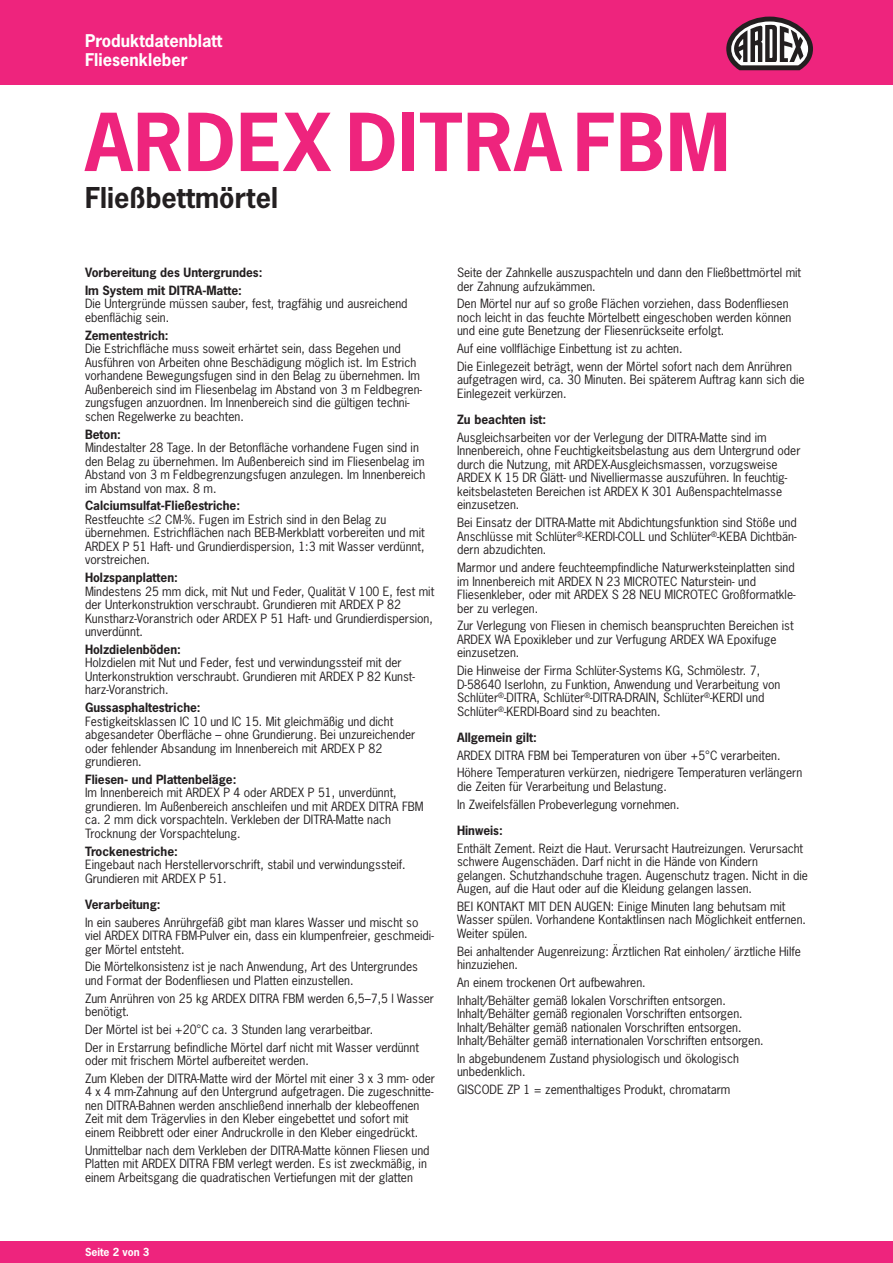
<style>
.page{position:relative;width:893px;height:1263px;background:#fff}
.page>*{position:absolute;margin:0;border:0;box-sizing:border-box;transform-origin:0 0}
.t1{font:700 75px "News Gothic Std";letter-spacing:.015em;color:#ee247d}
.t2{font:700 27px "News Gothic Std";letter-spacing:.005em;color:#231f20}
.t3{font:700 16.5px/19.5px "News Gothic Std";color:#fff}
.t4{font:12px/13.5px "News Gothic Std";color:#231f20}
.t5{font:700 12px/17.7px "News Gothic Std";color:#231f20}
.t6{font:700 10.5px "News Gothic Std";color:#fff}
</style>
<div class="page">
<div style="left:0;top:0;width:893px;height:85px;background:#ee247d"></div>
<div style="left:0;top:1242px;width:893px;height:21px;background:#ee247d"></div>
<svg style="left:726px;top:17px;width:87px;height:53px"></svg>
<h3 class="t3" style="left:85px;top:31px;width:139px">Produktdatenblatt<br>Fliesenkleber</h3>
<h1 class="t1" style="left:85px;top:93px;width:646px">ARDEX DITRAFBM</h1>
<h2 class="t2" style="left:85px;top:180px;width:194px">Fließbettmörtel</h2>
<p class="t5" style="left:85px;top:264px;width:179px">Vorbereitung des Untergrundes:<br>Im System mit DITRA-Matte:</p>
<p class="t4" style="left:85px;top:297px;width:324px">Die Untergründe müssen sauber, fest, tragfähig und ausreichend ebenflächig sein.</p>
<p class="t5" style="left:85px;top:326px;width:85px">Zementestrich:</p>
<p class="t4" style="left:85px;top:342px;width:338px">Die Estrichfläche muss soweit erhärtet sein, dass Begehen und Ausführen von Arbeiten ohne Beschädigung möglich ist. Im Estrich vorhandene Bewegungsfugen sind in den Belag zu übernehmen. Im Außenbereich sind im Fliesenbelag im Abstand von 3 m Feldbegren&shy;zungsfugen anzuordnen. Im Innenbereich sind die gültigen techni&shy;schen Regelwerke zu beachten.</p>
<p class="t5" style="left:85px;top:425px;width:37px">Beton:</p>
<p class="t4" style="left:85px;top:441px;width:342px">Mindestalter 28 Tage. In der Betonfläche vorhandene Fugen sind in den Belag zu übernehmen. Im Außenbereich sind im Fliesenbelag im Abstand von 3 m Feldbegrenzungsfugen anzulegen. Im Innenbereich im Abstand von max. 8 m.</p>
<p class="t5" style="left:85px;top:497px;width:157px">Calciumsulfat-Fließestriche:</p>
<p class="t4" style="left:85px;top:512px;width:341px">Restfeuchte ≤2 CM-%. Fugen im Estrich sind in den Belag zu übernehmen. Estrichflächen nach BEB-Merkblatt vorbereiten und mit ARDEX P 51 Haft- und Grundierdispersion, 1:3 mit Wasser verdünnt, vorstreichen.</p>
<p class="t5" style="left:85px;top:568px;width:94px">Holzspanplatten:</p>
<p class="t4" style="left:85px;top:584px;width:351px">Mindestens 25 mm dick, mit Nut und Feder, Qualität V 100 E, fest mit der Unterkonstruktion verschraubt. Grundieren mit ARDEX P 82<br>Kunstharz-Voranstrich oder ARDEX P 51 Haft- und Grundierdispersion, unverdünnt.</p>
<p class="t5" style="left:85px;top:640px;width:97px">Holzdielenböden:</p>
<p class="t4" style="left:85px;top:656px;width:331px">Holzdielen mit Nut und Feder, fest und verwindungssteif mit der<br>Unterkonstruktion verschraubt. Grundieren mit ARDEX P 82 Kunst&shy;harz-Voranstrich.</p>
<p class="t5" style="left:85px;top:698px;width:117px">Gussasphaltestriche:</p>
<p class="t4" style="left:85px;top:714px;width:332px">Festigkeitsklassen IC 10 und IC 15. Mit gleichmäßig und dicht abgesandeter Oberfläche – ohne Grundierung. Bei unzureichender oder fehlender Absandung im Innenbereich mit ARDEX P 82 grundieren.</p>
<p class="t5" style="left:85px;top:770px;width:153px">Fliesen- und Plattenbeläge:</p>
<p class="t4" style="left:85px;top:786px;width:340px">Im Innenbereich mit ARDEX P 4 oder ARDEX P 51, unverdünnt, grundieren. Im Außenbereich anschleifen und mit ARDEX DITRA FBM ca. 2 mm dick vorspachteln. Verkleben der DITRA-Matte nach Trocknung der Vorspachtelung.</p>
<p class="t5" style="left:85px;top:842px;width:94px">Trockenestriche:</p>
<p class="t4" style="left:85px;top:858px;width:322px">Eingebaut nach Herstellervorschrift, stabil und verwindungssteif.<br>Grundieren mit ARDEX P 51.</p>
<p class="t5" style="left:85px;top:895px;width:77px">Verarbeitung:</p>
<p class="t4" style="left:85px;top:915px;width:350px">In ein sauberes Anrührgefäß gibt man klares Wasser und mischt so viel ARDEX DITRA FBM-Pulver ein, dass ein klumpenfreier, geschmeidi&shy;ger Mörtel entsteht.</p>
<p class="t4" style="left:85px;top:960px;width:334px">Die Mörtelkonsistenz ist je nach Anwendung, Art des Untergrundes und Format der Bodenfliesen und Platten einzustellen.</p>
<p class="t4" style="left:85px;top:991px;width:350px">Zum Anrühren von 25 kg ARDEX DITRA FBM werden 6,5–7,5 l Wasser benötigt.</p>
<p class="t4" style="left:85px;top:1020px;width:335px;line-height:17.7px">Der Mörtel ist bei +20°C ca. 3 Stunden lang verarbeitbar.<br>Der in Erstarrung befindliche Mörtel darf nicht mit Wasser verdünnt</p>
<p class="t4" style="left:85px;top:1051px;width:351px;line-height:17.7px">oder mit frischem Mörtel aufbereitet werden.<br>Zum Kleben der DITRA-Matte wird der Mörtel mit einer 3 x 3 mm- oder</p>
<p class="t4" style="left:85px;top:1085px;width:350px">4 x 4 mm-Zahnung auf den Untergrund aufgetragen. Die zugeschnitte&shy;nen DITRA-Bahnen werden anschließend innerhalb der klebeoffenen Zeit mit dem Trägervlies in den Kleber eingebettet und sofort mit einem Reibbrett oder einer Andruckrolle in den Kleber eingedrückt.</p>
<p class="t4" style="left:85px;top:1143px;width:346px">Unmittelbar nach dem Verkleben der DITRA-Matte können Fliesen und<br>Platten mit ARDEX DITRA FBM verlegt werden. Es ist zweckmäßig, in einem Arbeitsgang die quadratischen Vertiefungen mit der glatten</p>
<p class="t4" style="left:457px;top:266px;width:346px">Seite der Zahnkelle auszuspachteln und dann den Fließbettmörtel mit der Zahnung aufzukämmen.</p>
<p class="t4" style="left:457px;top:297px;width:336px">Den Mörtel nur auf so große Flächen vorziehen, dass Bodenfliesen noch leicht in das feuchte Mörtelbett eingeschoben werden können und eine gute Benetzung der Fliesenrückseite erfolgt.</p>
<p class="t4" style="left:457px;top:340px;width:336px;line-height:17.7px">Auf eine vollflächige Einbettung ist zu achten.<br>Die Einlegezeit beträgt, wenn der Mörtel sofort nach dem Anrühren</p>
<p class="t4" style="left:457px;top:373px;width:349px">aufgetragen wird, ca. 30 Minuten. Bei späterem Auftrag kann sich die<br>Einlegezeit verkürzen.</p>
<p class="t5" style="left:457px;top:411px;width:91px">Zu beachten ist:</p>
<p class="t4" style="left:457px;top:431px;width:345px">Ausgleichsarbeiten vor der Verlegung der DITRA-Matte sind im Innenbereich, ohne Feuchtigkeitsbelastung aus dem Untergrund oder durch die Nutzung, mit ARDEX-Ausgleichsmassen, vorzugsweise ARDEX K 15 DR Glätt- und Nivelliermasse auszuführen. In feuchtig&shy;keitsbelasteten Bereichen ist ARDEX K 301 Außenspachtelmasse einzusetzen.</p>
<p class="t4" style="left:457px;top:516px;width:341px;text-align:justify">Bei Einsatz der DITRA-Matte mit Abdichtungsfunktion sind Stöße und Anschlüsse mit Schlüter<sup>®</sup>-KERDI-COLL und Schlüter<sup>®</sup>-KEBA Dichtbän&shy;dern abzudichten.</p>
<p class="t4" style="left:457px;top:561px;width:340px">Marmor und andere feuchteempfindliche Naturwerksteinplatten sind im Innenbereich mit ARDEX N 23 MICROTEC Naturstein- und Fliesenkleber, oder mit ARDEX S 28 NEU MICROTEC Großformatkle&shy;ber zu verlegen.</p>
<p class="t4" style="left:457px;top:619px;width:338px">Zur Verlegung von Fliesen in chemisch beanspruchten Bereichen ist<br>ARDEX WA Epoxikleber und zur Verfugung ARDEX WA Epoxifuge einzusetzen.</p>
<p class="t4" style="left:457px;top:664px;width:325px">Die Hinweise der Firma Schlüter-Systems KG, Schmölestr. 7, D-58640 Iserlohn, zu Funktion, Anwendung und Verarbeitung von Schlüter<sup>®</sup>-DITRA, Schlüter<sup>®</sup>-DITRA-DRAIN, Schlüter<sup>®</sup>-KERDI und Schlüter<sup>®</sup>-KERDI-Board sind zu beachten.</p>
<p class="t5" style="left:457px;top:728px;width:81px">Allgemein gilt:</p>
<p class="t4" style="left:457px;top:746px;width:347px;line-height:17.7px">ARDEX DITRA FBM bei Temperaturen von über +5°C verarbeiten.<br>Höhere Temperaturen verkürzen, niedrigere Temperaturen verlängern</p>
<p class="t4" style="left:457px;top:777px;width:224px;line-height:17.7px">die Zeiten für Verarbeitung und Belastung.<br>In Zweifelsfällen Probeverlegung vornehmen.</p>
<p class="t5" style="left:457px;top:821px;width:47px">Hinweis:</p>
<p class="t4" style="left:457px;top:841px;width:352px">Enthält Zement. Reizt die Haut. Verursacht Hautreizungen. Verursacht schwere Augenschäden. Darf nicht in die Hände von Kindern gelangen. Schutzhandschuhe tragen. Augenschutz tragen. Nicht in die Augen, auf die Haut oder auf die Kleidung gelangen lassen.</p>
<p class="t4" style="left:457px;top:899px;width:350px">BEI KONTAKT MIT DEN AUGEN: Einige Minuten lang behutsam mit<br>Wasser spülen. Vorhandene Kontaktlinsen nach Möglichkeit entfernen.<br>Weiter spülen.</p>
<p class="t4" style="left:457px;top:944px;width:345px">Bei anhaltender Augenreizung: Ärztlichen Rat einholen/ ärztliche Hilfe hinzuziehen.</p>
<p class="t4" style="left:457px;top:973px;width:270px;line-height:17.7px">An einem trockenen Ort aufbewahren.<br>Inhalt/Behälter gemäß lokalen Vorschriften entsorgen.</p>
<p class="t4" style="left:457px;top:1007px;width:308px">Inhalt/Behälter gemäß regionalen Vorschriften entsorgen.<br>Inhalt/Behälter gemäß nationalen Vorschriften entsorgen.<br>Inhalt/Behälter gemäß internationalen Vorschriften entsorgen.</p>
<p class="t4" style="left:457px;top:1051px;width:283px">In abgebundenem Zustand physiologisch und ökologisch unbedenklich.</p>
<p class="t4" style="left:457px;top:1083px;width:275px">GISCODE ZP 1 = zementhaltiges Produkt, chromatarm</p>
<p class="t6" style="left:85px;top:1245px;width:66px">Seite 2 von 3</p>
</div>
